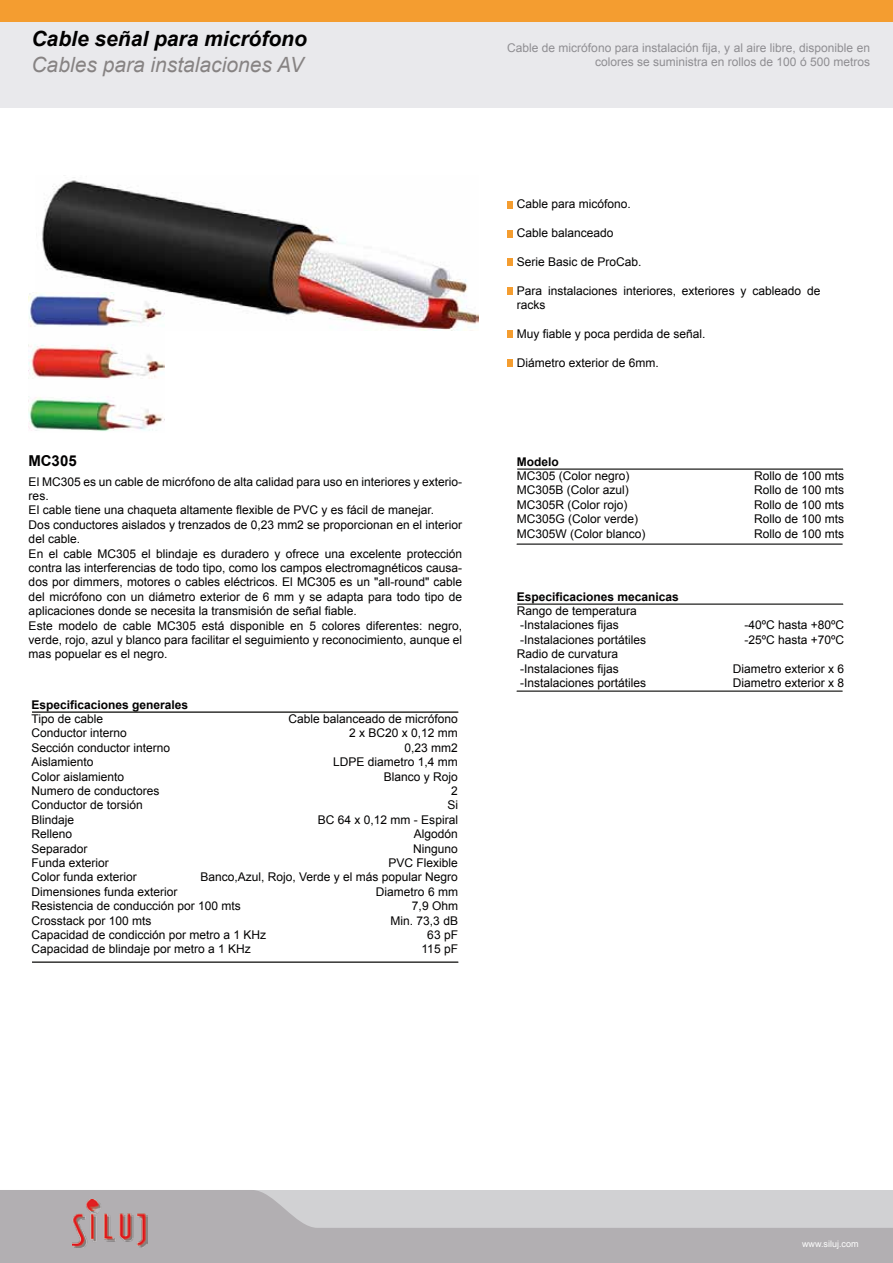
<style>
.page{position:relative;width:893px;height:1263px;background:#fff}
.page>*{position:absolute;margin:0;border:0;box-sizing:border-box;transform-origin:0 0}
.t1{font:italic 21px "Arial";color:#878383}
.t2{font:italic 700 21px "Arial";color:#010000}
.t3{font:700 15px "Arial";color:#020000}
.t4{font:12px/14.4px "Arial";color:#020000}
.t5{font:12px/14.4px "Arial";color:#8f8e92;text-align:right}
.t6{font:700 12px "Arial";color:#020000}
.t7{font:9px "Arial";color:#fdfdfd}
</style>
<div class="page">
<div style="left:0;top:0;width:893px;height:25px;background:#f49d30"></div>
<div style="left:0;top:22px;width:893px;height:86px;background:#e9e9ec"></div>
<svg style="left:0;top:1190px;width:893px;height:73px;background:#bdbbbe"></svg>
<div style="left:507px;top:201px;width:5px;height:8px;background:#f49d30"></div>
<svg style="left:507px;top:230px;width:5px;height:7px"></svg>
<div style="left:507px;top:258px;width:5px;height:8px;background:#f49d30"></div>
<svg style="left:507px;top:287px;width:5px;height:7px"></svg>
<hr style="left:517px;top:543px;width:326px;height:2px;background:#1d1d1b">
<img style="left:73px;top:1199px;width:74px;height:48px">
<hr style="left:517px;top:468px;width:326px;height:2px;background:#1d1d1b">
<hr style="left:32px;top:711px;width:426px;height:2px;background:#1d1d1b">
<hr style="left:32px;top:961px;width:426px;height:2px;background:#1d1d1b">
<div style="left:507px;top:330px;width:5px;height:8px;background:#f49d30"></div>
<svg style="left:507px;top:359px;width:5px;height:7px"></svg>
<hr style="left:517px;top:690px;width:326px;height:2px;background:#1d1d1b">
<hr style="left:517px;top:603px;width:326px;height:2px;background:#1d1d1b">
<img style="left:36px;top:177px;width:443px;height:153px">
<img style="left:29px;top:293px;width:136px;height:138px">
<h1 class="t2" style="left:32px;top:25px;width:277px">Cable señal para micrófono</h1>
<h1 class="t1" style="left:32px;top:51px;width:274px">Cables para instalaciones AV</h1>
<p class="t5" style="left:507px;top:41px;width:364px">Cable de micrófono para instalación fija, y al aire libre, disponible en colores se suministra en rollos de 100 ó 500 metros</p>
<p class="t3" style="left:28px;top:450px;width:50px">MC305</p>
<p class="t4" style="left:29px;top:474px;width:435px">El MC305 es un cable de micrófono de alta calidad para uso en interiores y exterio&shy;res.<br>El cable tiene una chaqueta altamente flexible de PVC y es fácil de manejar.<br>Dos conductores aislados y trenzados de 0,23 mm2 se proporcionan en el interior del cable.<br>En el cable MC305 el blindaje es duradero y ofrece una excelente protección contra las interferencias de todo tipo, como los campos electromagnéticos causa&shy;dos por dimmers, motores o cables eléctricos. El MC305 es un "all-round" cable del micrófono con un diámetro exterior de 6 mm y se adapta para todo tipo de aplicaciones donde se necesita la transmisión de señal fiable.<br>Este modelo de cable MC305 está disponible en 5 colores diferentes: negro, verde, rojo, azul y blanco para facilitar el seguimiento y reconocimiento, aunque el mas popuelar es el negro.</p>
<p class="t6" style="left:31px;top:696px;width:158px">Especificaciones generales</p>
<p class="t4" style="left:31px;top:712px;width:236px">Tipo de cable<br>Conductor interno<br>Sección conductor interno<br>Aislamiento<br>Color aislamiento<br>Numero de conductores<br>Conductor de torsión<br>Blindaje<br>Relleno<br>Separador<br>Funda exterior<br>Color funda exterior<br>Dimensiones funda exterior<br>Resistencia de conducción por 100 mts<br>Crosstack por 100 mts<br>Capacidad de condicción por metro a 1 KHz<br>Capacidad de blindaje por metro a 1 KHz</p>
<p class="t4" style="left:200px;top:712px;width:259px;text-align:right">Cable balanceado de micrófono<br>2 x BC20 x 0,12 mm<br>0,23 mm2<br>LDPE diametro 1,4 mm<br>Blanco y Rojo<br>2<br>Si<br>BC 64 x 0,12 mm - Espiral<br>Algodón<br>Ninguno<br>PVC Flexible<br>Banco,Azul, Rojo, Verde y el más popular Negro<br>Diametro 6 mm<br>7,9 Ohm<br>Min. 73,3 dB<br>63 pF<br>115 pF</p>
<p class="t4" style="left:517px;top:197px;width:116px">Cable para micófono.</p>
<p class="t4" style="left:517px;top:226px;width:98px">Cable balanceado</p>
<p class="t4" style="left:517px;top:255px;width:126px">Serie Basic de ProCab.</p>
<p class="t4" style="left:517px;top:284px;width:305px">Para instalaciones interiores, exteriores y cableado de racks</p>
<p class="t4" style="left:517px;top:327px;width:190px">Muy fiable y poca perdida de señal.</p>
<p class="t4" style="left:517px;top:356px;width:144px">Diámetro exterior de 6mm.</p>
<p class="t6" style="left:517px;top:453px;width:43px">Modelo</p>
<p class="t4" style="left:517px;top:469px;width:130px">MC305 (Color negro)<br>MC305B (Color azul)<br>MC305R (Color rojo)<br>MC305G (Color verde)<br>MC305W (Color blanco)</p>
<p class="t6" style="left:517px;top:588px;width:164px">Especificaciones mecanicas</p>
<p class="t4" style="left:517px;top:604px;width:131px">Rango de temperatura -Instalaciones fijas -Instalaciones portátiles<br>Radio de curvatura -Instalaciones fijas -Instalaciones portátiles</p>
<p class="t4" style="left:754px;top:469px;width:92px;text-align:justify">Rollo de 100 mts Rollo de 100 mts Rollo de 100 mts Rollo de 100 mts Rollo de 100 mts</p>
<p class="t4" style="left:744px;top:618px;width:101px">-40ºC hasta +80ºC -25ºC hasta +70ºC</p>
<p class="t4" style="left:733px;top:661px;width:113px">Diametro exterior x 6<br>Diametro exterior x 8</p>
<p class="t7" style="left:802px;top:1238px;width:58px">www.siluj.com</p>
</div>
